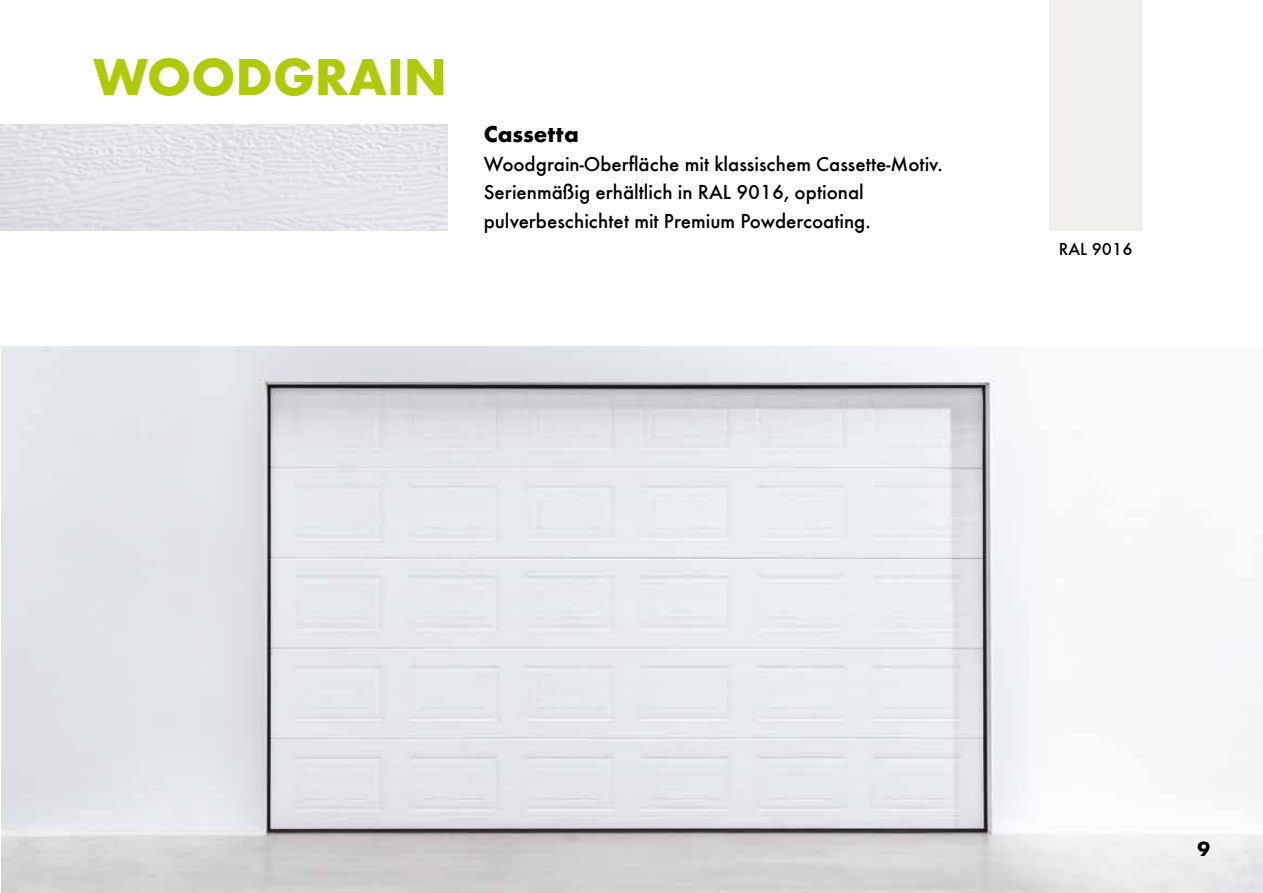
<style>
.page{position:relative;width:1263px;height:893px;background:#fff}
.page>*{position:absolute;margin:0;border:0;box-sizing:border-box;transform-origin:0 0}
.t1{font:700 47.7px "Futura";color:#afca0b}
.t2{font:500 21px/28.5px "Futura T";color:#000}
.t3{font:700 21px "Futura";color:#000}
.t4{font:700 21px "Futura";color:#000}
.t5{font:500 18px "Futura T";color:#000}
</style>
<div class="page">
<img style="left:1px;top:346px;width:1262px;height:547px">
<img style="left:0;top:124px;width:447px;height:107px">
<div style="left:1050px;top:0;width:92px;height:231px;background:#f1f0ec"></div>
<h1 class="t1" style="left:93px;top:42px;width:355px">WOODGRAIN</h1>
<p class="t3" style="left:484px;top:119px;width:97px">Cassetta</p>
<p class="t2" style="left:484px;top:149px;width:461px">Woodgrain-Oberfläche mit klassischem Cassette-Motiv.<br>Serienmäßig erhältlich in RAL 9016, optional pulverbeschichtet mit Premium Powdercoating.</p>
<p class="t5" style="left:1059px;top:239px;width:75px">RAL 9016</p>
<p class="t4" style="left:1197px;top:835px;width:14px">9</p>
<p class="t4" style="left:1197px;top:838px;width:14px">9</p>
</div>
